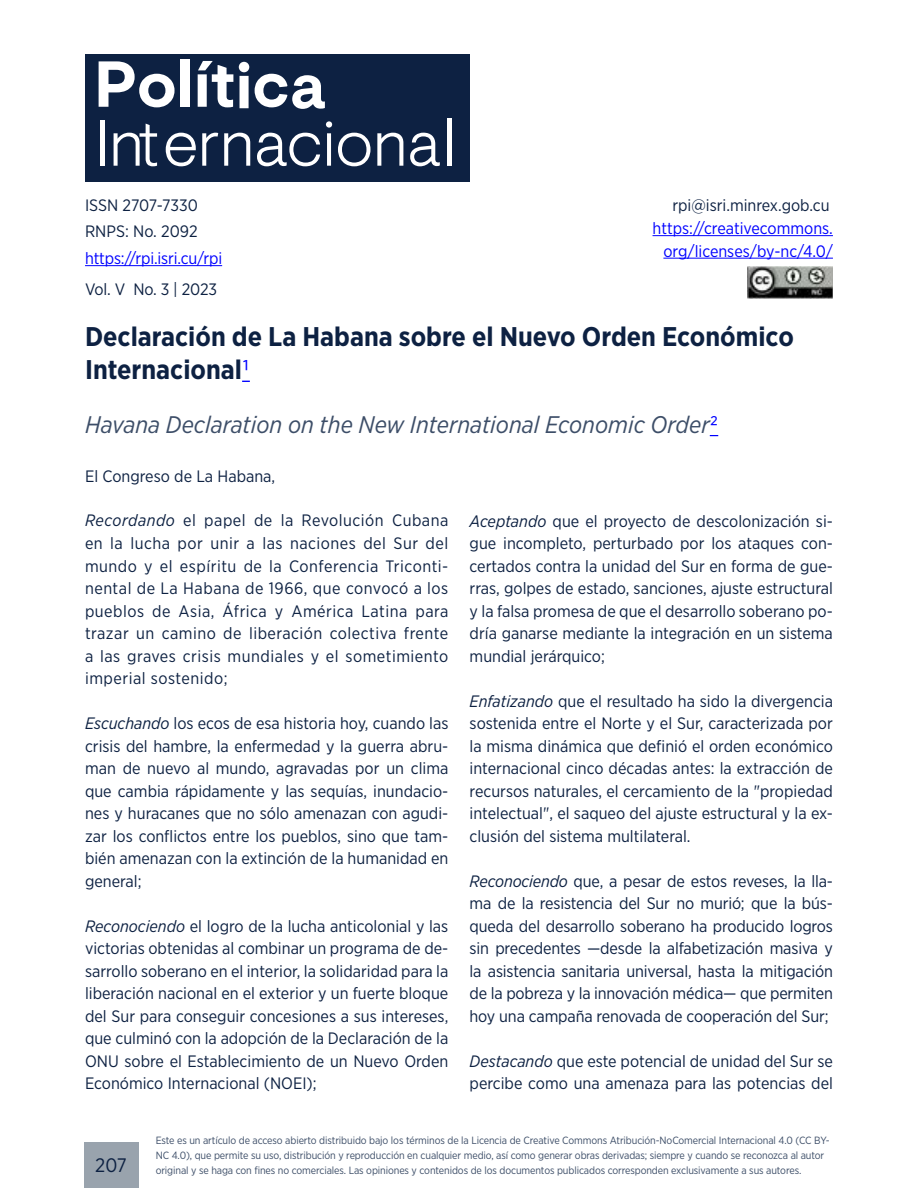
<style>
.page{position:relative;width:918px;height:1188px;background:#fff}
.page>*{position:absolute;margin:0;border:0;box-sizing:border-box;transform-origin:0 0}
.t1{font:700 27px/33px "Gotham Narrow";color:#0d2142}
.t2{font:italic 24px "Gotham Narrow";color:#3d4e68}
.t3{font:19.5px "Gotham Narrow";color:#0d2142}
.t4{font:16.5px/22.5px "Gotham Narrow";color:#0d2142;text-align:justify}
.t5{font:16.5px/22.5px "Gotham Narrow";color:#00f;text-align:right}
.t6{font:10.5px/15px "Gotham Narrow";letter-spacing:-.01em;color:#3d4e68}
.s1{font-weight:400;color:#00f}
.s2{font-style:normal;color:#00f}
.s3{font-style:italic}
</style>
<div class="page">
<div style="left:85px;top:54px;width:385px;height:128px;background:#0d2142"></div>
<svg style="left:99px;top:61px;width:76px;height:46px"></svg>
<div style="left:181px;top:59px;width:9px;height:48px;background:#fff"></div>
<svg style="left:198px;top:61px;width:35px;height:46px"></svg>
<svg style="left:239px;top:62px;width:10px;height:46px"></svg>
<svg style="left:255px;top:74px;width:70px;height:35px"></svg>
<div style="left:100px;top:120px;width:5px;height:46px;background:#fff"></div>
<svg style="left:114px;top:124px;width:43px;height:42px"></svg>
<svg style="left:166px;top:133px;width:30px;height:33px"></svg>
<svg style="left:202px;top:133px;width:16px;height:33px"></svg>
<svg style="left:224px;top:133px;width:26px;height:33px"></svg>
<svg style="left:257px;top:133px;width:63px;height:33px"></svg>
<svg style="left:326px;top:121px;width:6px;height:45px"></svg>
<svg style="left:338px;top:133px;width:33px;height:33px"></svg>
<svg style="left:377px;top:133px;width:26px;height:33px"></svg>
<svg style="left:410px;top:133px;width:30px;height:33px"></svg>
<hr style="left:448px;top:118px;width:4px;height:48px;background:#fff">
<hr style="left:85px;top:265px;width:137px;height:1px;background:#00f">
<hr style="left:653px;top:235px;width:180px;height:1px;background:#00f">
<hr style="left:663px;top:258px;width:170px;height:1px;background:#00f">
<img style="left:747px;top:267px;width:86px;height:32px">
<div style="left:84px;top:1143px;width:54px;height:45px;background:#99a3ad"></div>
<p class="t4" style="left:85px;top:193px;width:114px;line-height:25.5px">ISSN 2707-7330<br>RNPS: No. 2092</p>
<p class="t5" style="left:85px;top:247px;width:139px">https://rpi.isri.cu/rpi</p>
<p class="t4" style="left:85px;top:278px;width:134px">Vol. V No. 3 | 2023</p>
<p class="t4" style="left:672px;top:194px;width:159px">rpi@isri.minrex.gob.cu</p>
<p class="t5" style="left:653px;top:217px;width:182px">https://creativecommons. org/licenses/by-nc/4.0/</p>
<h1 class="t1" style="left:85px;top:319px;width:710px">Declaración de La Habana sobre el Nuevo Orden Económico<br>Internacional<span class="s1">1</span></h1>
<h2 class="t2" style="left:85px;top:410px;width:635px">Havana Declaration on the New International Economic Order<span class="s2">2</span></h2>
<p class="t4" style="left:85px;top:464px;width:192px">El Congreso de La Habana,</p>
<p class="t4" style="left:85px;top:509px;width:365px"><span class="s3">Recordando</span> el papel de la Revolución Cubana en la lucha por unir a las naciones del Sur del mundo y el espíritu de la Conferencia Triconti&shy;nental de La Habana de 1966, que convocó a los pueblos de Asia, África y América Latina para trazar un camino de liberación colectiva frente a las graves crisis mundiales y el sometimiento imperial sostenido;</p>
<p class="t4" style="left:85px;top:712px;width:365px"><span class="s3">Escuchando</span> los ecos de esa historia hoy, cuando las crisis del hambre, la enfermedad y la guerra abru&shy;man de nuevo al mundo, agravadas por un clima que cambia rápidamente y las sequías, inundacio&shy;nes y huracanes que no sólo amenazan con agudi&shy;zar los conflictos entre los pueblos, sino que tam&shy;bién amenazan con la extinción de la humanidad en general;</p>
<p class="t4" style="left:85px;top:914px;width:365px"><span class="s3">Reconociendo</span> el logro de la lucha anticolonial y las victorias obtenidas al combinar un programa de de&shy;sarrollo soberano en el interior, la solidaridad para la liberación nacional en el exterior y un fuerte bloque del Sur para conseguir concesiones a sus intereses, que culminó con la adopción de la Declaración de la ONU sobre el Establecimiento de un Nuevo Orden Económico Internacional (NOEI);</p>
<p class="t4" style="left:470px;top:509px;width:365px"><span class="s3">Aceptando</span> que el proyecto de descolonización si&shy;gue incompleto, perturbado por los ataques con&shy;certados contra la unidad del Sur en forma de gue&shy;rras, golpes de estado, sanciones, ajuste estructural y la falsa promesa de que el desarrollo soberano po&shy;dría ganarse mediante la integración en un sistema mundial jerárquico;</p>
<p class="t4" style="left:470px;top:689px;width:365px"><span class="s3">Enfatizando</span> que el resultado ha sido la divergencia sostenida entre el Norte y el Sur, caracterizada por la misma dinámica que definió el orden económico internacional cinco décadas antes: la extracción de recursos naturales, el cercamiento de la "propiedad intelectual", el saqueo del ajuste estructural y la ex&shy;clusión del sistema multilateral.</p>
<p class="t4" style="left:470px;top:869px;width:365px"><span class="s3">Reconociendo</span> que, a pesar de estos reveses, la lla&shy;ma de la resistencia del Sur no murió; que la bús&shy;queda del desarrollo soberano ha producido logros sin precedentes —desde la alfabetización masiva y la asistencia sanitaria universal, hasta la mitigación de la pobreza y la innovación médica— que permiten hoy una campaña renovada de cooperación del Sur;</p>
<p class="t4" style="left:470px;top:1049px;width:365px"><span class="s3">Destacando</span> que este potencial de unidad del Sur se percibe como una amenaza para las potencias del</p>
<p class="t3" style="left:95px;top:1153px;width:33px">207</p>
<p class="t6" style="left:156px;top:1133px;width:676px">Este es un artículo de acceso abierto distribuido bajo los términos de la Licencia de Creative Commons Atribución-NoComercial Internacional 4.0 (CC BY-<br>NC 4.0), que permite su uso, distribución y reproducción en cualquier medio, así como generar obras derivadas; siempre y cuando se reconozca al autor original y se haga con fines no comerciales. Las opiniones y contenidos de los documentos publicados corresponden exclusivamente a sus autores.</p>
</div>
